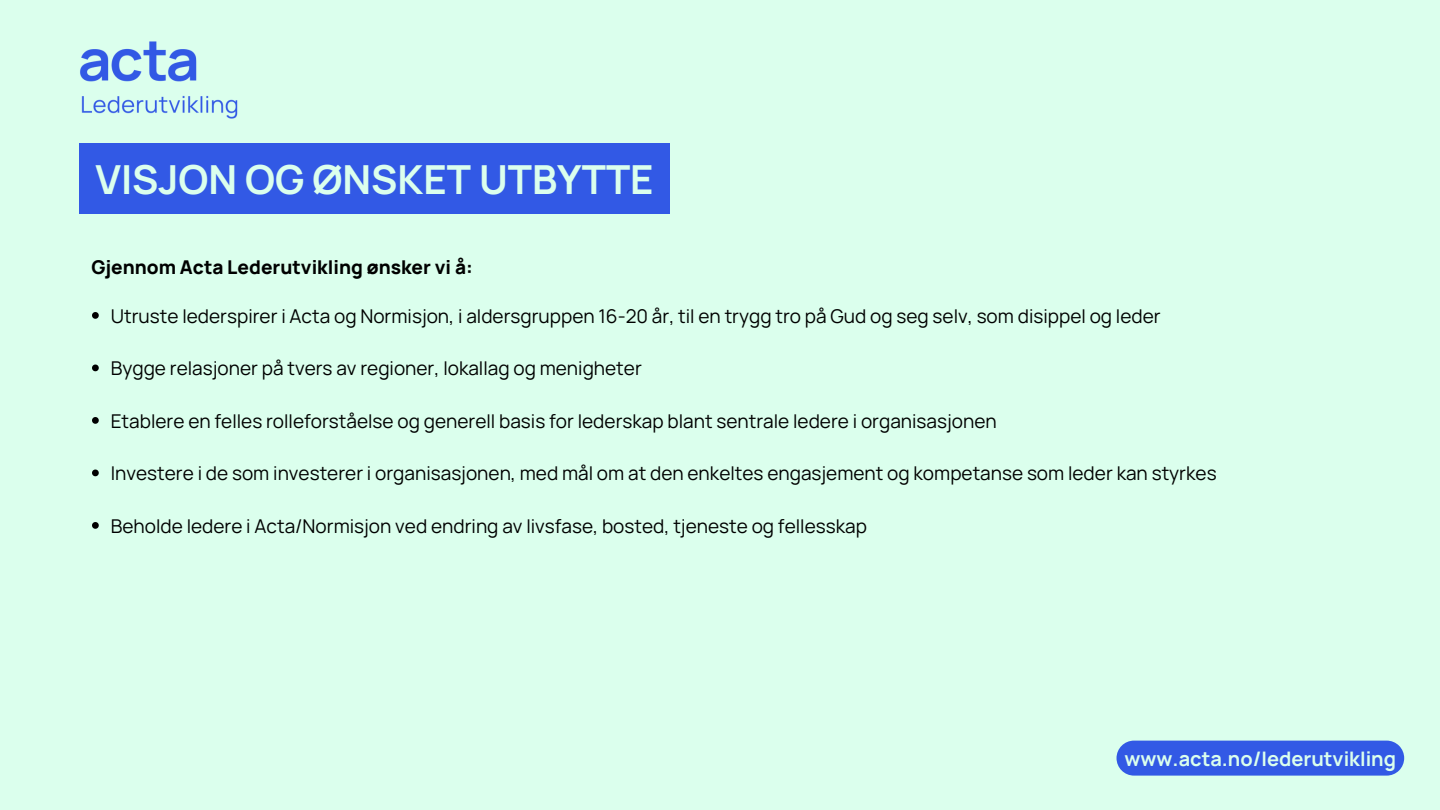
<style>
.page{position:relative;width:1440px;height:810px;background:#dbffed}
.page>*{position:absolute;margin:0;border:0;box-sizing:border-box;transform-origin:0 0}
.t1{font:700 40px "Manrope";color:#dbffed}
.t2{font:700 20px "Manrope";color:#dbffed}
.t3{font:19px "Manrope";color:#000}
.t4{font:800 19px "Manrope";color:#000}
</style>
<div class="page">
<img style="left:80px;top:41px;width:158px;height:78px">
<div style="left:79px;top:143px;width:591px;height:71px;background:#3259e5"></div>
<svg style="left:92px;top:312px;width:7px;height:7px"></svg>
<svg style="left:92px;top:365px;width:7px;height:6px"></svg>
<svg style="left:92px;top:417px;width:7px;height:7px"></svg>
<svg style="left:92px;top:470px;width:7px;height:6px"></svg>
<svg style="left:92px;top:522px;width:7px;height:7px"></svg>
<div style="left:1117px;top:741px;width:287px;height:35px;background:#3259e5"></div>
<h1 class="t1" style="left:95px;top:151px;width:560px">VISJON OG ØNSKET UTBYTTE</h1>
<p class="t4" style="left:91px;top:254px;width:383px">Gjennom Acta Lederutvikling ønsker vi å:</p>
<p class="t3" style="left:111px;top:302px;width:1051px">Utruste lederspirer i Acta og Normisjon, i aldersgruppen 16-20 år, til en trygg tro på Gud og seg selv, som disippel og leder</p>
<p class="t3" style="left:111px;top:355px;width:533px">Bygge relasjoner på tvers av regioner, lokallag og menigheter</p>
<p class="t3" style="left:111px;top:407px;width:887px">Etablere en felles rolleforståelse og generell basis for lederskap blant sentrale ledere i organisasjonen</p>
<p class="t3" style="left:111px;top:460px;width:1107px">Investere i de som investerer i organisasjonen, med mål om at den enkeltes engasjement og kompetanse som leder kan styrkes</p>
<p class="t3" style="left:111px;top:512px;width:758px">Beholde ledere i Acta/Normisjon ved endring av livsfase, bosted, tjeneste og fellesskap</p>
<p class="t2" style="left:1125px;top:744px;width:273px">www.acta.no/lederutvikling</p>
</div>
